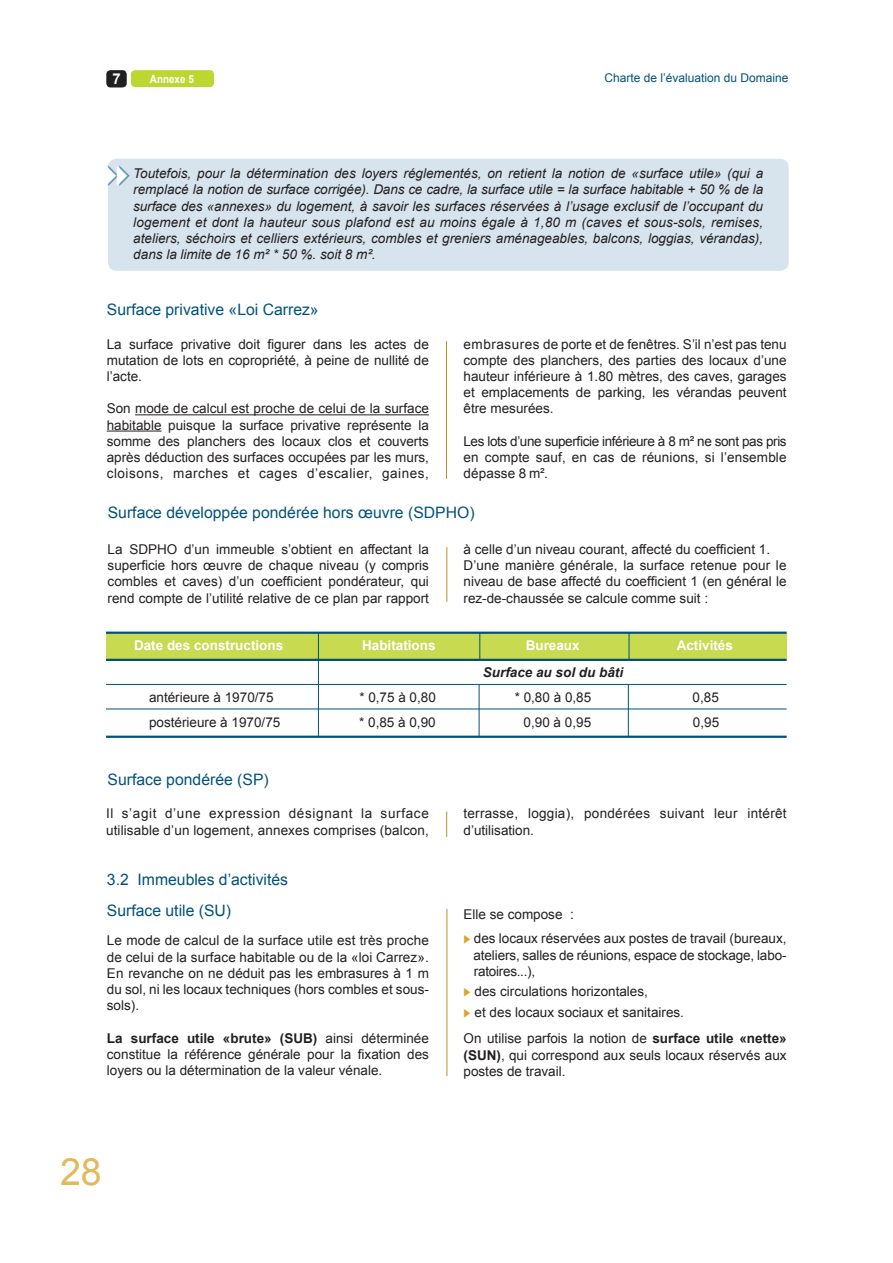
<style>
.page{position:relative;width:893px;height:1263px;background:#fff}
.page>*{position:absolute;margin:0;border:0;box-sizing:border-box;transform-origin:0 0}
.t1{font:37.5px "Arial";color:#e2b95c}
.t2{font:15.75px/31.7px "Arial";color:#00527b}
.t3{font:700 15px "Arial";color:#fff}
.t4{font:13.5px/16.2px "Arial";color:#231f20;text-align:justify}
.t5{font:italic 13.5px/16.2px "Arial";color:#231f20;text-align:justify}
.t6{font:13.5px/16.2px "Arial";letter-spacing:.02em;color:#231f20}
.t7{font:700 13.5px "Arial";color:#fff}
.t8{font:italic 700 13.5px "Arial";color:#231f20}
.t9{font:12px "Arial";color:#00527b}
.t10{font:700 11.25px "Arial";color:#fff;scale:.88 1}
.s1{font-weight:700}
.s2{color:#dba626}
</style>
<div class="page">
<div style="left:106px;top:633px;width:681px;height:26px;background:#c7da50"></div>
<div style="left:108px;top:159px;width:681px;height:112px;background:#d7e4ee;border-radius:9px"></div>
<hr style="left:106px;top:659px;width:681px;height:2px;background:#00527b">
<hr style="left:106px;top:684px;width:681px;height:1px;background:#00527b">
<hr style="left:106px;top:709px;width:681px;height:1px;background:#00527b">
<hr style="left:318px;top:633px;width:1px;height:104px;background:#00527b">
<svg style="left:479px;top:634px;width:1px;height:25px"></svg>
<hr style="left:479px;top:684px;width:1px;height:53px;background:#00527b">
<svg style="left:629px;top:634px;width:1px;height:25px"></svg>
<hr style="left:628px;top:684px;width:1px;height:53px;background:#00527b">
<hr style="left:106px;top:632px;width:681px;height:2px;background:#00527b">
<hr style="left:106px;top:736px;width:681px;height:2px;background:#00527b">
<div style="left:131px;top:70px;width:83px;height:17px;background:#bed630;border-radius:4px"></div>
<div style="left:106px;top:70px;width:21px;height:17px;background:#231f20;border-radius:4px"></div>
<hr style="left:135px;top:414px;width:294px;height:1px;background:#231f20">
<hr style="left:107px;top:431px;width:55px;height:1px;background:#231f20">
<svg style="left:446px;top:811px;width:1px;height:26px"></svg>
<hr style="left:447px;top:909px;width:1px;height:167px;background:#bd9120">
<hr style="left:446px;top:341px;width:1px;height:138px;background:#bd9120">
<hr style="left:446px;top:547px;width:1px;height:55px;background:#bd9120">
<p class="t3" style="left:112px;top:69px;width:10px">7</p>
<p class="t10" style="left:150px;top:71px;width:52px">Annexe 5</p>
<p class="t9" style="left:604px;top:70px;width:186px">Charte de l’évaluation du Domaine</p>
<p class="t5" style="left:133px;top:166px;width:631px">Toutefois, pour la détermination des loyers réglementés, on retient la notion de «surface utile» (qui a remplacé la notion de surface corrigée). Dans ce cadre, la surface utile = la surface habitable + 50 % de la surface des «annexes» du logement, à savoir les surfaces réservées à l’usage exclusif de l’occupant du logement et dont la hauteur sous plafond est au moins égale à 1,80 m (caves et sous-sols, remises, ateliers, séchoirs et celliers extérieurs, combles et greniers aménageables, balcons, loggias, vérandas), dans la limite de 16 m² * 50 %. soit 8 m².</p>
<p class="t2" style="left:107px;top:294px;width:213px">Surface privative «Loi Carrez»</p>
<p class="t4" style="left:107px;top:336px;width:324px">La surface privative doit figurer dans les actes de mutation de lots en copropriété, à peine de nullité de l’acte.</p>
<p class="t4" style="left:107px;top:401px;width:324px">Son mode de calcul est proche de celui de la surface habitable puisque la surface privative représente la somme des planchers des locaux clos et couverts après déduction des surfaces occupées par les murs, cloisons, marches et cages d’escalier, gaines,</p>
<p class="t4" style="left:463px;top:336px;width:325px">embrasures de porte et de fenêtres. S’il n’est pas tenu compte des planchers, des parties des locaux d’une hauteur inférieure à 1.80 mètres, des caves, garages et emplacements de parking, les vérandas peuvent être mesurées.</p>
<p class="t4" style="left:463px;top:433px;width:325px">Les lots d’une superficie inférieure à 8 m² ne sont pas pris en compte sauf, en cas de réunions, si l’ensemble dépasse 8 m².</p>
<p class="t2" style="left:108px;top:497px;width:368px">Surface développée pondérée hors œuvre (SDPHO)</p>
<p class="t4" style="left:108px;top:541px;width:323px">La SDPHO d’un immeuble s’obtient en affectant la superficie hors œuvre de chaque niveau (y compris combles et caves) d’un coefficient pondérateur, qui rend compte de l’utilité relative de ce plan par rapport</p>
<p class="t4" style="left:463px;top:541px;width:325px;text-align:left">à celle d’un niveau courant, affecté du coefficient 1.<br>D’une manière générale, la surface retenue pour le niveau de base affecté du coefficient 1 (en général le rez-de-chaussée se calcule comme suit :</p>
<p class="t7" style="left:134px;top:637px;width:151px">Date des constructions</p>
<p class="t7" style="left:362px;top:637px;width:75px">Habitations</p>
<p class="t7" style="left:526px;top:637px;width:56px">Bureaux</p>
<p class="t7" style="left:677px;top:637px;width:58px">Activités</p>
<p class="t8" style="left:483px;top:664px;width:142px">Surface au sol du bâti</p>
<p class="t4" style="left:149px;top:689px;width:126px">antérieure à 1970/75</p>
<p class="t4" style="left:359px;top:689px;width:78px">* 0,75 à 0,80</p>
<p class="t4" style="left:515px;top:689px;width:78px">* 0,80 à 0,85</p>
<p class="t4" style="left:693px;top:689px;width:28px">0,85</p>
<p class="t4" style="left:149px;top:714px;width:133px">postérieure à 1970/75</p>
<p class="t4" style="left:359px;top:714px;width:78px">* 0,85 à 0,90</p>
<p class="t4" style="left:524px;top:714px;width:69px">0,90 à 0,95</p>
<p class="t4" style="left:693px;top:714px;width:28px">0,95</p>
<p class="t2" style="left:108px;top:764px;width:163px">Surface pondérée (SP)</p>
<p class="t4" style="left:106px;top:806px;width:324px">Il s’agit d’une expression désignant la surface utilisable d’un logement, annexes comprises (balcon,</p>
<p class="t2" style="left:107px;top:863px;width:183px">3.2 Immeubles d’activités<br>Surface utile (SU)</p>
<p class="t4" style="left:107px;top:933px;width:324px">Le mode de calcul de la surface utile est très proche de celui de la surface habitable ou de la «loi Carrez».<br>En revanche on ne déduit pas les embrasures à 1 m du sol, ni les locaux techniques (hors combles et sous&shy;sols).</p>
<p class="t4" style="left:107px;top:1030px;width:324px"><span class="s1">La surface utile «brute» (SUB)</span> ainsi déterminée constitue la référence générale pour la fixation des loyers ou la détermination de la valeur vénale.</p>
<h1 class="t1" style="left:60px;top:1147px;width:43px">28</h1>
<p class="t6" style="left:463px;top:806px;width:325px">terrasse, loggia), pondérées suivant leur intérêt d’utilisation.</p>
<p class="t4" style="left:463px;top:906px;width:112px">Elle se compose :</p>
<p class="t4" style="left:474px;top:931px;width:315px;text-indent:-10px"><span class="s2">◆</span> des locaux réservées aux postes de travail (bureaux, ateliers, salles de réunions, espace de stockage, labo&shy;ratoires...),</p>
<p class="t4" style="left:463px;top:983px;width:186px"><span class="s2">◆</span> des circulations horizontales,</p>
<p class="t4" style="left:463px;top:998px;width:325px;line-height:26.8px"><span class="s2">◆</span> et des locaux sociaux et sanitaires.<br>On utilise parfois la notion de <span class="s1">surface utile «nette»</span></p>
<p class="t4" style="left:463px;top:1047px;width:325px"><span class="s1">(SUN)</span>, qui correspond aux seuls locaux réservés aux postes de travail.</p>
</div>
